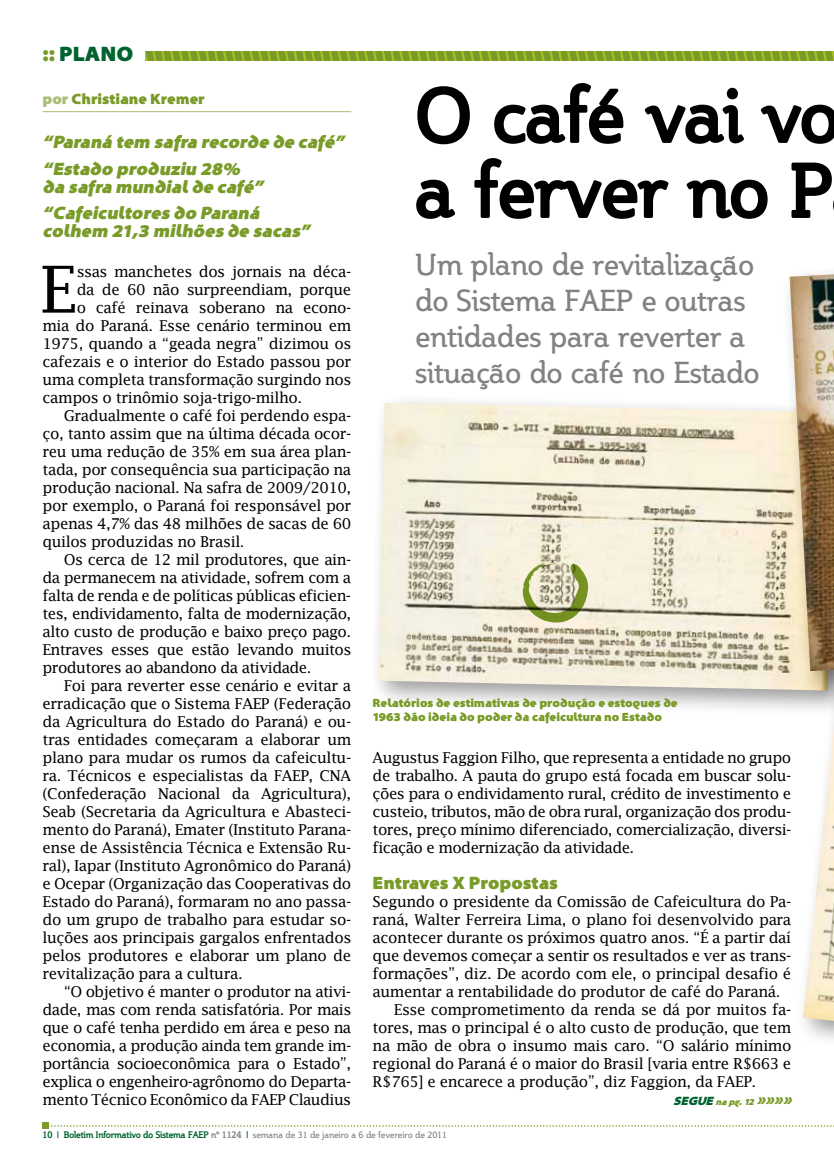
<style>
.page{position:relative;width:834px;height:1174px;background:#fff}
.page>*{position:absolute;margin:0;border:0;box-sizing:border-box;transform-origin:0 0}
.t1{font:700 75px/75px "Steinem";color:#000}
.t2{font:64.8px "Lucida Fax";color:#000}
.t3{font:30px/36px "Steinem";color:#808285}
.t4{font:900 21px "Santana";color:#006330}
.t5{font:italic 900 18px/26.5px "Santana";letter-spacing:-.2em;color:#799b28}
.t6{font:900 18px "Santana";color:#799b28}
.t7{font:15px/18px "Lucida Fax";letter-spacing:-.03em;color:#000;text-align:justify}
.t8{font:900 15px "Santana";color:#799b28}
.t9{font:900 12px/14.4px "Santana";color:#799b28}
.t10{font:italic 900 9.15px "Santana";color:#799b28}
.t11{font:9px "Steinem";color:#808285}
.s1{color:#799b28}
.s2{color:#a8bd75}
.s3{font-size:12.15px;color:#006330}
.s4{font-size:17.1px}
.s5{font-weight:700;color:#006330}
.s6{font-weight:700}
</style>
<div class="page">
<svg style="left:43px;top:1123px;width:791px;height:6px"></svg>
<div style="left:369px;top:393px;width:464px;height:324px;background:#000;opacity:.4"></div>
<img style="left:378px;top:403px;width:402px;height:287px">
<svg style="left:145px;top:52px;width:688px;height:9px;background:#84a327"></svg>
<hr style="left:43px;top:111px;width:308px;height:1px;background:#a8bd75">
<div style="left:794px;top:642px;width:39px;height:428px;background:#000;opacity:.4"></div>
<img style="left:803px;top:725px;width:30px;height:295px">
<div style="left:780px;top:252px;width:53px;height:446px;background:#000;opacity:.4"></div>
<img style="left:789px;top:274px;width:44px;height:397px">
<svg style="left:521px;top:560px;width:67px;height:62px;background:#bbbe92"></svg>
<h3 class="t4" style="left:43px;top:42px;width:92px"><span class="s1">::</span> plano</h3>
<p class="t8" style="left:43px;top:91px;width:164px"><span class="s2">por</span> Christiane Kremer</p>
<p class="t5" style="left:43px;top:129px;width:307px">“Paraná tem safra recorde de café” “Estado produziu 28%</p>
<p class="t5" style="left:43px;top:174px;width:226px">da safra mundialde café” “Cafeicultores do Paraná</p>
<p class="t5" style="left:43px;top:218px;width:272px">colhem 21,3 milhões de sacas”</p>
<h2 class="t2" style="left:39px;top:252px;width:39px">E</h2>
<p class="t7" style="left:77px;top:262px;width:276px">ssas manchetes dos jornais na déca-</p>
<p class="t7" style="left:77px;top:280px;width:276px">da de 60 não surpreendiam, porque</p>
<p class="t7" style="left:77px;top:298px;width:276px">o café reinava soberano na econo-</p>
<p class="t7" style="left:43px;top:316px;width:310px">mia do Paraná. Esse cenário terminou em</p>
<p class="t7" style="left:43px;top:334px;width:310px">1975, quando a “geada negra” dizimou os</p>
<p class="t7" style="left:43px;top:352px;width:310px">cafezais e o interior do Estado passou por</p>
<p class="t7" style="left:43px;top:370px;width:310px">uma completa transformação surgindo nos</p>
<p class="t7" style="left:43px;top:388px;width:261px">campos o trinômio soja-trigo-milho.</p>
<p class="t7" style="left:64px;top:406px;width:289px">Gradualmente o café foi perdendo espa-</p>
<p class="t7" style="left:43px;top:424px;width:310px">ço, tanto assim que na última década ocor-</p>
<p class="t7" style="left:43px;top:442px;width:310px">reu uma redução de 35% em sua área plan-</p>
<p class="t7" style="left:43px;top:460px;width:310px">tada, por consequência sua participação na</p>
<p class="t7" style="left:43px;top:478px;width:310px">produção nacional. Na safra de 2009/2010,</p>
<p class="t7" style="left:43px;top:496px;width:310px">por exemplo, o Paraná foi responsável por</p>
<p class="t7" style="left:43px;top:514px;width:310px">apenas 4,7% das 48 milhões de sacas de 60</p>
<p class="t7" style="left:43px;top:532px;width:204px">quilos produzidas no Brasil.</p>
<p class="t7" style="left:64px;top:550px;width:289px">Os cerca de 12 mil produtores, que ain-</p>
<p class="t7" style="left:43px;top:568px;width:310px">da permanecem na atividade, sofrem com a</p>
<p class="t7" style="left:43px;top:586px;width:310px">falta de renda e de políticas públicas eficien-</p>
<p class="t7" style="left:43px;top:604px;width:310px">tes, endividamento, falta de modernização,</p>
<p class="t7" style="left:43px;top:622px;width:310px">alto custo de produção e baixo preço pago.</p>
<p class="t7" style="left:43px;top:640px;width:310px">Entraves esses que estão levando muitos</p>
<p class="t7" style="left:43px;top:658px;width:270px">produtores ao abandono da atividade.</p>
<p class="t7" style="left:64px;top:676px;width:289px">Foi para reverter esse cenário e evitar a</p>
<p class="t7" style="left:43px;top:694px;width:310px">erradicação que o Sistema FAEP (Federação</p>
<p class="t7" style="left:43px;top:712px;width:310px">da Agricultura do Estado do Paraná) e ou-</p>
<p class="t7" style="left:43px;top:730px;width:310px">tras entidades começaram a elaborar um</p>
<p class="t7" style="left:43px;top:748px;width:310px">plano para mudar os rumos da cafeicultu-</p>
<p class="t7" style="left:43px;top:766px;width:310px">ra. Técnicos e especialistas da FAEP, CNA</p>
<p class="t7" style="left:43px;top:784px;width:310px">(Confederação Nacional da Agricultura),</p>
<p class="t7" style="left:43px;top:802px;width:310px">Seab (Secretaria da Agricultura e Abasteci-</p>
<p class="t7" style="left:43px;top:820px;width:310px">mento do Paraná), Emater (Instituto Parana-</p>
<p class="t7" style="left:43px;top:838px;width:310px">ense de Assistência Técnica e Extensão Ru-</p>
<p class="t7" style="left:43px;top:856px;width:310px">ral), Iapar (Instituto Agronômico do Paraná)</p>
<p class="t7" style="left:43px;top:874px;width:310px">e Ocepar (Organização das Cooperativas do</p>
<p class="t7" style="left:43px;top:892px;width:310px">Estado do Paraná), formaram no ano passa-</p>
<p class="t7" style="left:43px;top:910px;width:310px">do um grupo de trabalho para estudar so-</p>
<p class="t7" style="left:43px;top:928px;width:310px">luções aos principais gargalos enfrentados</p>
<p class="t7" style="left:43px;top:946px;width:310px">pelos produtores e elaborar um plano de</p>
<p class="t7" style="left:43px;top:964px;width:202px">revitalização para a cultura.</p>
<p class="t7" style="left:64px;top:982px;width:289px">“O objetivo é manter o produtor na ativi-</p>
<p class="t7" style="left:43px;top:1000px;width:310px">dade, mas com renda satisfatória. Por mais</p>
<p class="t7" style="left:43px;top:1018px;width:310px">que o café tenha perdido em área e peso na</p>
<p class="t7" style="left:43px;top:1036px;width:310px">economia, a produção ainda tem grande im-</p>
<p class="t7" style="left:43px;top:1054px;width:310px">portância socioeconômica para o Estado”,</p>
<p class="t7" style="left:43px;top:1072px;width:310px">explica o engenheiro-agrônomo do Departa-</p>
<p class="t7" style="left:43px;top:1090px;width:310px">mento Técnico Econômico da FAEP Claudius</p>
<h1 class="t1" style="left:415px;top:79px;width:425px">O café vai vo a ferver no P</h1>
<h3 class="t3" style="left:415px;top:247px;width:345px">Um plano de revitalização do Sistema FAEP e outras entidades para reverter a situação do café no Estado</h3>
<p class="t9" style="left:372px;top:696px;width:306px">Relatórios de estimativas de produção e estoques de<br>1963 dão ideia do poder da cafeicultura no Estado</p>
<p class="t7" style="left:372px;top:748px;width:420px">Augustus Faggion Filho, que representa a entidade no grupo de trabalho. A pauta do grupo está focada em buscar solu&shy;ções para o endividamento rural, crédito de investimento e custeio, tributos, mão de obra rural, organização dos produ&shy;tores, preço mínimo diferenciado, comercialização, diversi&shy;ficação e modernização da atividade.</p>
<p class="t6" style="left:372px;top:873px;width:187px">Entraves X Propostas</p>
<p class="t7" style="left:372px;top:892px;width:420px">Segundo o presidente da Comissão de Cafeicultura do Pa-</p>
<p class="t7" style="left:372px;top:910px;width:420px">raná, Walter Ferreira Lima, o plano foi desenvolvido para</p>
<p class="t7" style="left:372px;top:928px;width:420px">acontecer durante os próximos quatro anos. “É a partir daí</p>
<p class="t7" style="left:372px;top:946px;width:420px">que devemos começar a sentir os resultados e ver as trans-</p>
<p class="t7" style="left:372px;top:964px;width:420px">formações”, diz. De acordo com ele, o principal desafio é</p>
<p class="t7" style="left:372px;top:982px;width:409px">aumentar a rentabilidade do produtor de café do Paraná.</p>
<p class="t7" style="left:394px;top:1000px;width:399px">Esse comprometimento da renda se dá por muitos fa-</p>
<p class="t7" style="left:372px;top:1018px;width:420px">tores, mas o principal é o alto custo de produção, que tem</p>
<p class="t7" style="left:372px;top:1036px;width:420px">na mão de obra o insumo mais caro. “O salário mínimo</p>
<p class="t7" style="left:372px;top:1054px;width:420px">regional do Paraná é o maior do Brasil [varia entre R$663 e</p>
<p class="t7" style="left:372px;top:1072px;width:385px">R$765] e encarece a produção”, diz Faggion, da FAEP.</p>
<p class="t10" style="left:673px;top:1097px;width:125px"><span class="s3">Segue</span> na pg.12 <span class="s4">»»»»</span></p>
<p class="t11" style="left:43px;top:1130px;width:406px"><span class="s5">10 | Boletim Informativo do Sistema FAEP</span> <span class="s6">nº 1124</span> <span class="s5">|</span> semana de 31 de janeiro a 6 de fevereiro de 2011</p>
</div>
